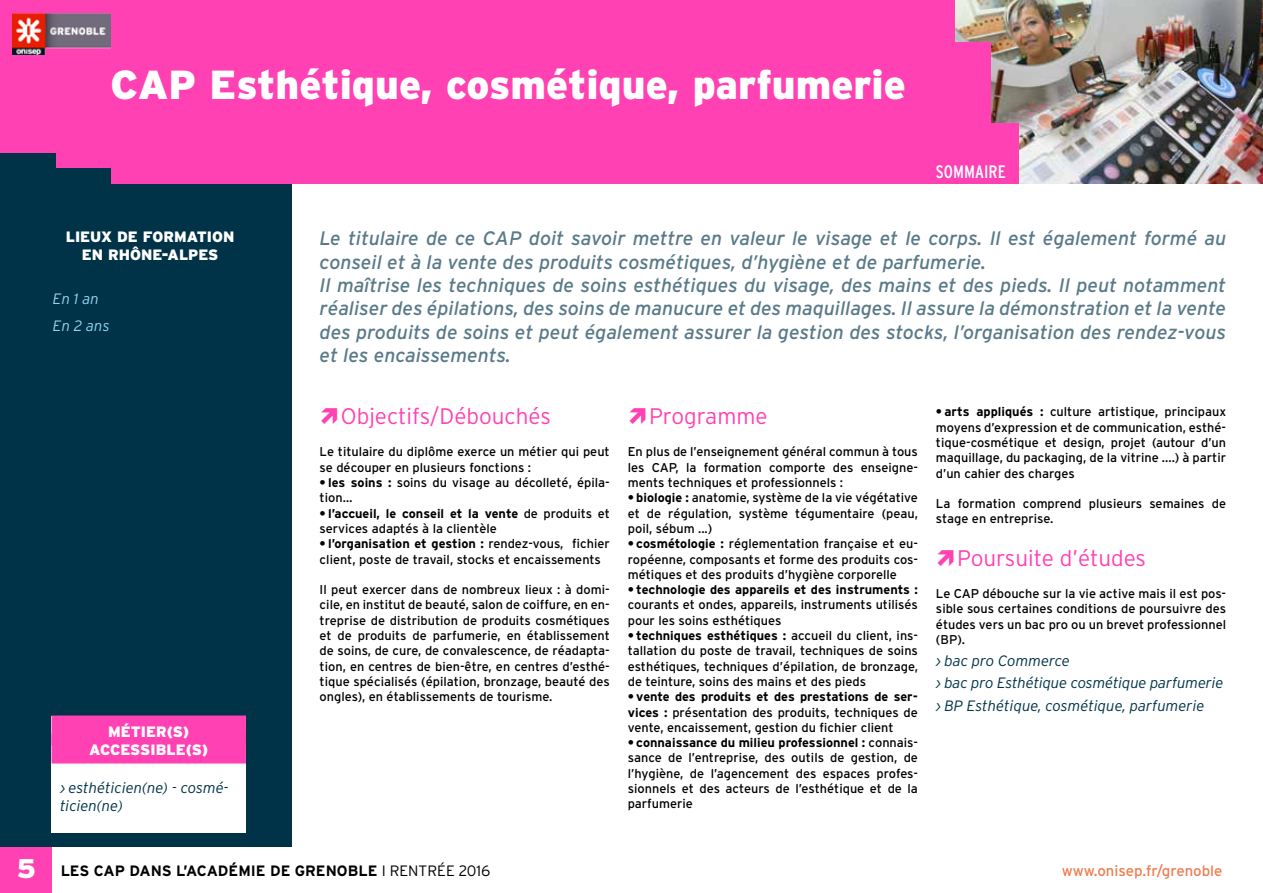
<style>
.page{position:relative;width:1263px;height:893px;background:#fff}
.page>*{position:absolute;margin:0;border:0;box-sizing:border-box;transform-origin:0 0}
.t1{font:900 40.5px "Interstate";color:#fff}
.t2{font:900 27px "Interstate";color:#fff}
.t3{font:300 22.5px "Interstate";color:#ff41b3}
.t4{font:italic 19.5px/23.4px "Interstate";color:#597a88}
.t5{font:condensed 18px "Interstate";color:#fff}
.t6{font:italic 300 15px/22.2px "Interstate";color:#003348}
.t7{font:900 15px/18px "Interstate";color:#fff;text-align:center}
.t8{font:700 15px "Interstate";color:#000}
.t9{font:15px "Interstate";color:#ee7d51}
.t10{font:italic 300 15px/26.5px "Interstate";color:#91d4f2}
.t11{font:12.75px/15.3px "Interstate";color:#000;text-align:justify}
.t12{font:700 12.75px "Interstate";color:#000}
.s1{font-weight:700}
.s2{font-weight:300}
</style>
<div class="page">
<div style="left:0;top:0;width:1263px;height:184px;background:#ff41b3"></div>
<img style="left:956px;top:0;width:307px;height:184px">
<div style="left:0;top:184px;width:292px;height:693px;background:#003348"></div>
<div style="left:55px;top:168px;width:55px;height:52px;background:#003348"></div>
<div style="left:0;top:153px;width:55px;height:52px;background:#003348"></div>
<div style="left:936px;top:42px;width:55px;height:142px;background:#ff41b3"></div>
<div style="left:963px;top:123px;width:55px;height:61px;background:#ff41b3"></div>
<div style="left:52px;top:716px;width:194px;height:117px;background:#fff"></div>
<div style="left:52px;top:715px;width:194px;height:30px;background:#ff41b3"></div>
<div style="left:52px;top:733px;width:194px;height:30px;background:#ff41b3"></div>
<div style="left:0;top:847px;width:53px;height:46px;background:#ff41b3"></div>
<img style="left:12px;top:14px;width:98px;height:40px">
<div style="left:52px;top:847px;width:509px;height:46px;background:#fff"></div>
<h1 class="t1" style="left:110px;top:60px;width:797px">CAP Esthétique, cosmétique, parfumerie</h1>
<h3 class="t5" style="left:936px;top:161px;width:71px">SOMMAIRE</h3>
<p class="t7" style="left:66px;top:227px;width:170px">LIEUX DE FORMATION<br>EN RHÔNE-ALPES</p>
<p class="t10" style="left:53px;top:285px;width:58px">En 1 an<br>En 2 ans</p>
<p class="t7" style="left:89px;top:723px;width:120px">MÉTIER(S)<br>ACCESSIBLE(S)</p>
<p class="t6" style="left:60px;top:778px;width:170px;line-height:18px">› esthéticien(ne) - cosmé&shy;ticien(ne)</p>
<p class="t4" style="left:320px;top:226px;width:908px">Le titulaire de ce CAP doit savoir mettre en valeur le visage et le corps. Il est également formé au conseil et à la vente des produits cosmétiques, d’hygiène et de parfumerie.<br>Il maîtrise les techniques de soins esthétiques du visage, des mains et des pieds. Il peut notamment réaliser des épilations, des soins de manucure et des maquillages. Il assure la démonstration et la vente des produits de soins et peut également assurer la gestion des stocks, l’organisation des rendez-vous et les encaissements.</p>
<h3 class="t3" style="left:341px;top:402px;width:212px">Objectifs/Débouchés</h3>
<p class="t11" style="left:320px;top:444px;width:292px">Le titulaire du diplôme exerce un métier qui peut se découper en plusieurs fonctions :</p>
<p class="t11" style="left:320px;top:475px;width:292px"><span class="s1">• les soins :</span> soins du visage au décolleté, épila&shy;tion…</p>
<p class="t11" style="left:320px;top:505px;width:292px"><span class="s1">• l’accueil, le conseil et la vente</span> de produits et services adaptés à la clientèle</p>
<p class="t11" style="left:320px;top:536px;width:292px"><span class="s1">• l’organisation et gestion :</span> rendez-vous, fichier client, poste de travail, stocks et encaissements</p>
<p class="t11" style="left:320px;top:582px;width:292px">Il peut exercer dans de nombreux lieux : à domi&shy;cile, en institut de beauté, salon de coiffure, en en&shy;treprise de distribution de produits cosmétiques et de produits de parfumerie, en établissement de soins, de cure, de convalescence, de réadapta&shy;tion, en centres de bien-être, en centres d’esthé&shy;tique spécialisés (épilation, bronzage, beauté des ongles), en établissements de tourisme.</p>
<h3 class="t3" style="left:649px;top:402px;width:120px">Programme</h3>
<p class="t11" style="left:628px;top:444px;width:292px">En plus de l’enseignement général commun à tous les CAP, la formation comporte des enseigne&shy;ments techniques et professionnels :</p>
<p class="t11" style="left:628px;top:490px;width:292px"><span class="s1">• biologie :</span> anatomie, système de la vie végétative et de régulation, système tégumentaire (peau, poil, sébum ...)</p>
<p class="t11" style="left:628px;top:536px;width:292px"><span class="s1">• cosmétologie :</span> réglementation française et eu&shy;ropéenne, composants et forme des produits cos&shy;métiques et des produits d’hygiène corporelle</p>
<p class="t12" style="left:628px;top:582px;width:292px">• technologie des appareils et des instruments :</p>
<p class="t11" style="left:628px;top:597px;width:292px">courants et ondes, appareils, instruments utilisés pour les soins esthétiques</p>
<p class="t11" style="left:628px;top:628px;width:292px"><span class="s1">• techniques esthétiques :</span> accueil du client, ins&shy;tallation du poste de travail, techniques de soins esthétiques, techniques d’épilation, de bronzage, de teinture, soins des mains et des pieds</p>
<p class="t11" style="left:628px;top:689px;width:292px"><span class="s1">• vente des produits et des prestations de ser&shy;vices :</span> présentation des produits, techniques de vente, encaissement, gestion du fichier client</p>
<p class="t11" style="left:628px;top:735px;width:292px"><span class="s1">• connaissance du milieu professionnel :</span> connais&shy;sance de l’entreprise, des outils de gestion, de l’hygiène, de l’agencement des espaces profes&shy;sionnels et des acteurs de l’esthétique et de la parfumerie</p>
<p class="t11" style="left:936px;top:404px;width:292px"><span class="s1">• arts appliqués :</span> culture artistique, principaux moyens d’expression et de communication, esthé&shy;tique-cosmétique et design, projet (autour d’un maquillage, du packaging, de la vitrine ....) à partir d’un cahier des charges</p>
<p class="t11" style="left:936px;top:496px;width:292px">La formation comprend plusieurs semaines de stage en entreprise.</p>
<h3 class="t3" style="left:957px;top:544px;width:190px">Poursuite d’études</h3>
<p class="t11" style="left:936px;top:586px;width:292px">Le CAP débouche sur la vie active mais il est pos&shy;sible sous certaines conditions de poursuivre des études vers un bac pro ou un brevet professionnel (BP).</p>
<p class="t6" style="left:936px;top:650px;width:289px">› bac pro Commerce<br>› bac pro Esthétique cosmétique parfumerie › BP Esthétique, cosmétique, parfumerie</p>
<h2 class="t2" style="left:17px;top:852px;width:21px">5</h2>
<p class="t9" style="left:1062px;top:862px;width:162px">www.onisep.fr/grenoble</p>
<p class="t8" style="left:61px;top:862px;width:431px">LES CAP DANS L’ACADÉMIE DE GRENOBLE <span class="s2">I RENTRÉE 2016</span></p>
</div>
